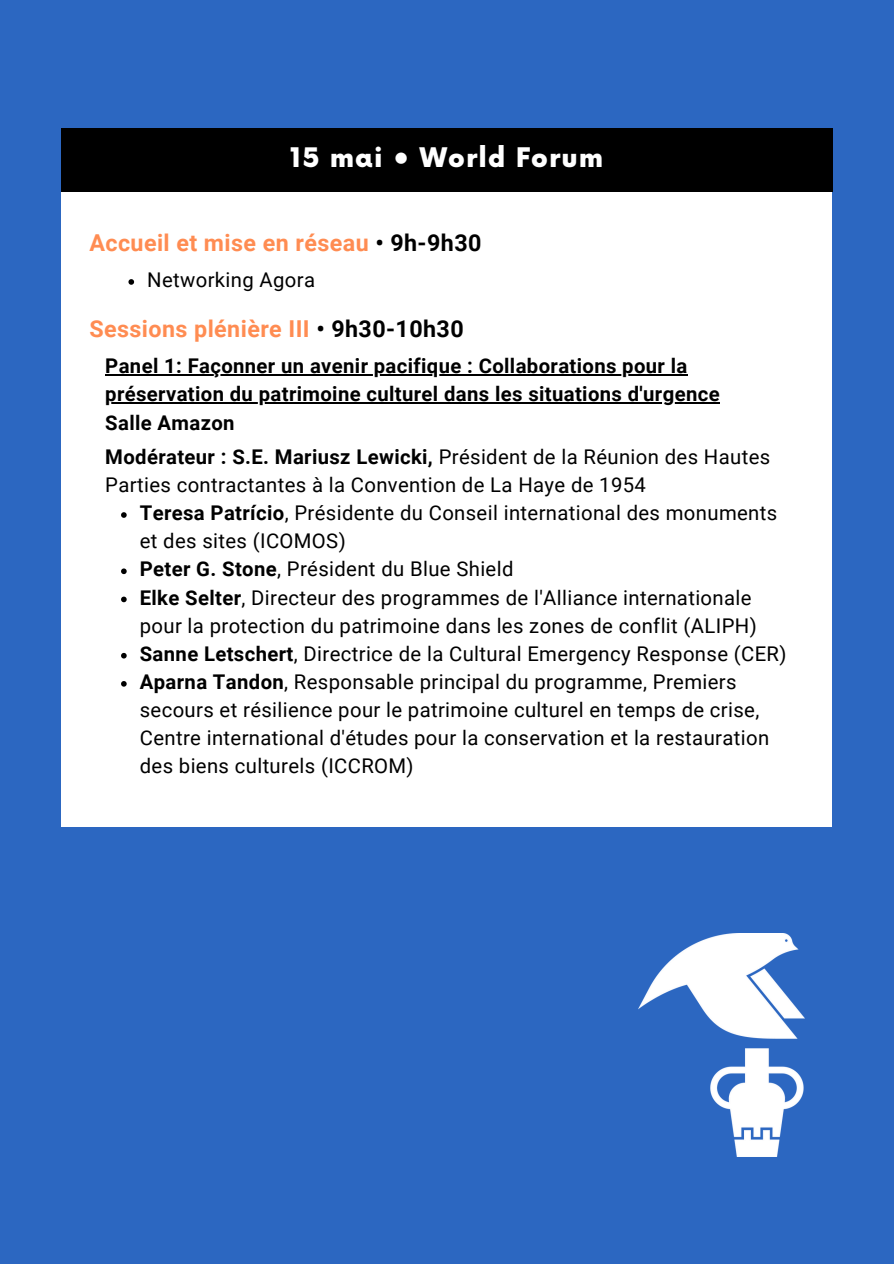
<style>
.page{position:relative;width:894px;height:1264px;background:#fff}
.page>*{position:absolute;margin:0;border:0;box-sizing:border-box;transform-origin:0 0}
.t1{font:900 26.25px "Now";letter-spacing:.045em;color:#fff}
.t2{font:700 23.25px "Roboto";letter-spacing:.02em;color:#ff8c52}
.t3{font:20.25px/28.2px "Roboto";letter-spacing:.02em;color:#000}
.t4{font:700 20.25px/28.2px "Roboto";letter-spacing:.02em;color:#000}
.s1{color:#000}
.s2{font-weight:700}
</style>
<div class="page">
<div style="left:0;top:0;width:893px;height:1263px;background:#2c67c1"></div>
<div style="left:61px;top:192px;width:770px;height:634px;background:#fff"></div>
<div style="left:61px;top:128px;width:771px;height:64px;background:#000"></div>
<img style="left:638px;top:933px;width:166px;height:223px">
<svg style="left:121px;top:512px;width:6px;height:6px"></svg>
<svg style="left:121px;top:568px;width:6px;height:6px"></svg>
<svg style="left:121px;top:596px;width:6px;height:6px"></svg>
<svg style="left:121px;top:653px;width:6px;height:5px"></svg>
<svg style="left:121px;top:681px;width:6px;height:5px"></svg>
<svg style="left:128px;top:279px;width:6px;height:6px"></svg>
<hr style="left:105px;top:374px;width:582px;height:1px;background:#000">
<hr style="left:105px;top:402px;width:614px;height:2px;background:#000">
<h1 class="t1" style="left:290px;top:143px;width:314px">15 mai • World Forum</h1>
<p class="t2" style="left:89px;top:230px;width:393px">Accueil et mise en réseau <span class="s1">• 9h-9h30</span></p>
<p class="t3" style="left:147px;top:266px;width:169px">Networking Agora</p>
<p class="t2" style="left:89px;top:315px;width:376px">Sessions plénière III <span class="s1">• 9h30-10h30</span></p>
<p class="t4" style="left:105px;top:352px;width:615px">Panel 1: Façonner un avenir pacifique : Collaborations pour la préservation du patrimoine culturel dans les situations d'urgence<br>Salle Amazon</p>
<p class="t3" style="left:105px;top:443px;width:666px"><span class="s2">Modérateur : S.E. Mariusz Lewicki,</span> Président de la Réunion des Hautes<br>Parties contractantes à la Convention de La Haye de 1954</p>
<h2 class="t3" style="left:140px;top:499px;width:638px"><span class="s2">Teresa Patrício</span>, Présidente du Conseil international des monuments et des sites (ICOMOS)</h2>
<h3 class="t3" style="left:140px;top:555px;width:375px"><span class="s2">Peter G. Stone</span>, Président du Blue Shield</h3>
<p class="t3" style="left:140px;top:583px;width:618px"><span class="s2">Elke Selter</span>, Directeur des programmes de l'Alliance internationale pour la protection du patrimoine dans les zones de conflit (ALIPH)</p>
<p class="t3" style="left:140px;top:639px;width:648px"><span class="s2">Sanne Letschert</span>, Directrice de la Cultural Emergency Response (CER)</p>
<p class="t3" style="left:140px;top:668px;width:630px"><span class="s2">Aparna Tandon</span>, Responsable principal du programme, Premiers secours et résilience pour le patrimoine culturel en temps de crise, Centre international d'études pour la conservation et la restauration des biens culturels (ICCROM)</p>
</div>
